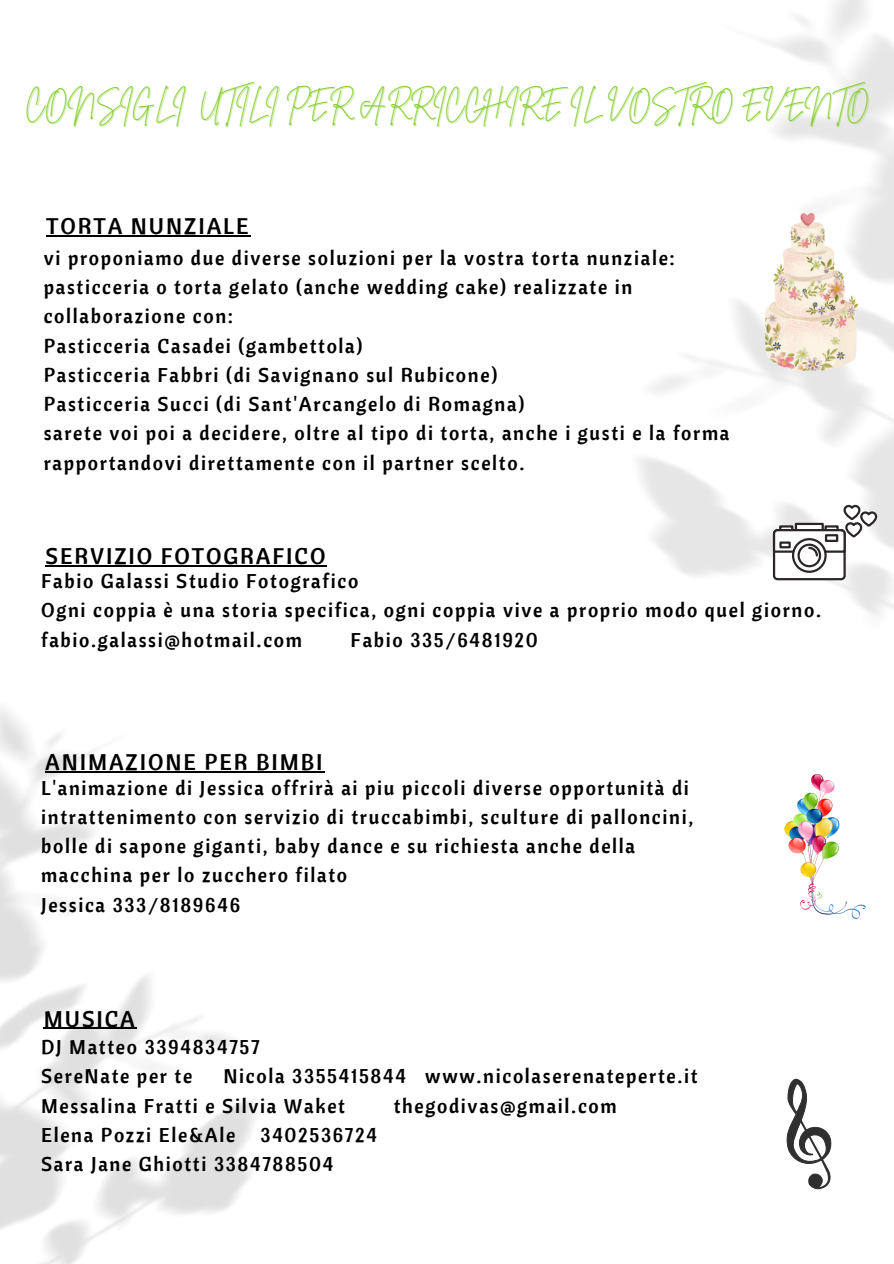
<style>
.page{position:relative;width:894px;height:1264px;background:#fff}
.page>*{position:absolute;margin:0;border:0;box-sizing:border-box;transform-origin:0 0}
.t1{font:24.9px "Brittany Signature";color:#81cd27}
.t2{font:22.5px "Cantora One";letter-spacing:.085em;color:#000}
.t3{font:19.8px/29.2px "Cantora One";letter-spacing:.085em;color:#000}
</style>
<div class="page">
<img style="left:0;top:708px;width:262px;height:555px">
<img style="left:638px;top:0;width:255px;height:616px">
<div style="left:773px;top:530px;width:71px;height:49px;background:#fff;border-radius:4px"></div>
<div style="left:772px;top:529px;width:73px;height:51px;border:2px solid #2b2728;border-radius:4px"></div>
<svg style="left:792px;top:539px;width:33px;height:32px"></svg>
<div style="left:791px;top:538px;width:35px;height:35px;border:2px solid #2b2728;border-radius:50%"></div>
<div style="left:798px;top:544px;width:21px;height:22px;background:#fff;border-radius:50%"></div>
<div style="left:797px;top:543px;width:23px;height:24px;border:2px solid #2b2728;border-radius:50%"></div>
<svg style="left:772px;top:505px;width:105px;height:52px"></svg>
<img style="left:784px;top:775px;width:81px;height:143px">
<img style="left:765px;top:213px;width:92px;height:157px">
<svg style="left:786px;top:1078px;width:46px;height:112px"></svg>
<hr style="left:46px;top:565px;width:281px;height:1px;background:#000">
<hr style="left:45px;top:771px;width:279px;height:1px;background:#000">
<hr style="left:44px;top:1027px;width:93px;height:1px;background:#000">
<hr style="left:46px;top:235px;width:204px;height:1px;background:#000">
<p class="t1" style="left:26px;top:87px;width:844px">CONSIGLI UTILI PER ARRICCHIRE IL VOSTRO EVENTO</p>
<p class="t2" style="left:46px;top:212px;width:204px">TORTA NUNZIALE</p>
<p class="t3" style="left:44px;top:242px;width:632px">vi proponiamo due diverse soluzioni per la vostra torta nunziale: pasticceria o torta gelato (anche wedding cake) realizzate in collaborazione con:</p>
<p class="t3" style="left:44px;top:330px;width:320px">Pasticceria Casadei (gambettola)</p>
<p class="t3" style="left:44px;top:360px;width:455px">Pasticceria Fabbri (di Savignano sul Rubicone)</p>
<p class="t3" style="left:44px;top:389px;width:482px">Pasticceria Succi (di Sant'Arcangelo di Romagna)</p>
<p class="t3" style="left:44px;top:418px;width:687px">sarete voi poi a decidere, oltre al tipo di torta, anche i gusti e la forma rapportandovi direttamente con il partner scelto.</p>
<p class="t2" style="left:46px;top:541px;width:281px">SERVIZIO FOTOGRAFICO</p>
<p class="t3" style="left:41px;top:566px;width:318px">Fabio Galassi Studio Fotografico</p>
<p class="t3" style="left:41px;top:595px;width:781px">Ogni coppia è una storia specifica, ogni coppia vive a proprio modo quel giorno.</p>
<p class="t3" style="left:41px;top:624px;width:262px">fabio.galassi@hotmail.com</p>
<p class="t3" style="left:350px;top:624px;width:189px">Fabio 335/6481920</p>
<p class="t2" style="left:45px;top:748px;width:279px">ANIMAZIONE PER BIMBI</p>
<p class="t3" style="left:41px;top:772px;width:653px">L'animazione di Jessica offrirà ai piu piccoli diverse opportunità di intrattenimento con servizio di truccabimbi, sculture di palloncini,</p>
<p class="t3" style="left:41px;top:831px;width:595px">bolle di sapone giganti, baby dance e su richiesta anche della</p>
<p class="t3" style="left:41px;top:860px;width:307px">macchina per lo zucchero filato</p>
<p class="t3" style="left:41px;top:889px;width:200px">Jessica 333/8189646</p>
<p class="t2" style="left:44px;top:1004px;width:93px">MUSICA</p>
<p class="t3" style="left:41px;top:1032px;width:220px">DJ Matteo 3394834757</p>
<p class="t3" style="left:41px;top:1061px;width:153px">SereNate per te</p>
<p class="t3" style="left:223px;top:1061px;width:475px">Nicola 3355415844 www.nicolaserenateperte.it</p>
<p class="t3" style="left:41px;top:1090px;width:305px">Messalina Fratti e Silvia Waket</p>
<p class="t3" style="left:393px;top:1090px;width:224px">thegodivas@gmail.com</p>
<p class="t3" style="left:41px;top:1119px;width:196px">Elena Pozzi Ele&amp;Ale</p>
<p class="t3" style="left:260px;top:1119px;width:118px">3402536724</p>
<p class="t3" style="left:41px;top:1149px;width:293px">Sara Jane Ghiotti 3384788504</p>
</div>
